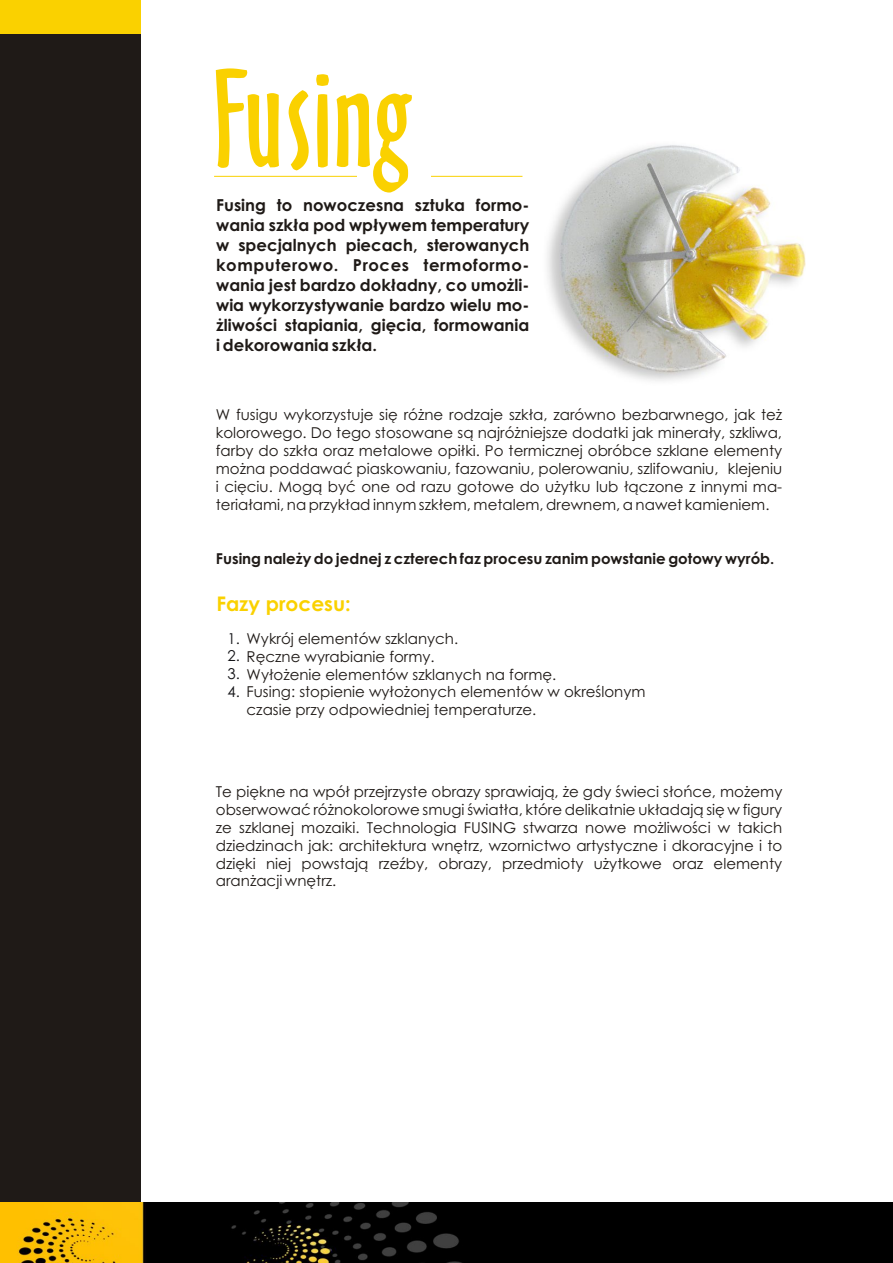
<style>
.page{position:relative;width:893px;height:1263px;background:#fff}
.page>*{position:absolute;margin:0;border:0;box-sizing:border-box;transform-origin:0 0}
.t1{font:128.55px "Oz Handicraft BT";color:#fad100}
.t2{font:700 20.1px "Century Gothic";color:#fad100}
.t3{font:700 16.5px/20px "Century Gothic";color:#1f1a17;text-align:justify}
.t4{font:15px/17.9px "Century Gothic";color:#1f1a17;text-align:justify}
.t5{font:700 15px "Century Gothic";color:#1f1a17}
.t6{font:15px/17.9px "Century Gothic";color:#141417;text-align:justify}
</style>
<div class="page">
<div style="left:0;top:3px;width:141px;height:1233px;background:#1f1a17"></div>
<img style="left:0;top:1202px;width:893px;height:61px">
<div style="left:0;top:0;width:141px;height:34px;background:#fad100"></div>
<img style="left:547px;top:145px;width:258px;height:236px">
<hr style="left:214px;top:176px;width:308px;height:1px;background:#fad100">
<div style="left:357px;top:169px;width:74px;height:34px;background:#fff"></div>
<h1 class="t1" style="left:213px;top:69px;width:200px">Fusing</h1>
<p class="t3" style="left:216px;top:197px;width:315px">Fusing to nowoczesna sztuka formo&shy;wania szkła pod wpływem temperatury w specjalnych piecach, sterowanych komputerowo. Proces termoformo&shy;wania jest bardzo dokładny, co umożli&shy;wia wykorzystywanie bardzo wielu mo&shy;żliwości stapiania, gięcia, formowania i dekorowania szkła.</p>
<p class="t4" style="left:216px;top:407px;width:568px">W fusigu wykorzystuje się różne rodzaje szkła, zarówno bezbarwnego, jak też kolorowego. Do tego stosowane są najróżniejsze dodatki jak minerały, szkliwa, farby do szkła oraz metalowe opiłki. Po termicznej obróbce szklane elementy można poddawać piaskowaniu, fazowaniu, polerowaniu, szlifowaniu, klejeniu i cięciu. Mogą być one od razu gotowe do użytku lub łączone z innymi ma&shy;teriałami, na przykład innym szkłem, metalem, drewnem, a nawet kamieniem.</p>
<p class="t5" style="left:216px;top:553px;width:560px">Fusing należy do jednej z czterech faz procesu zanim powstanie gotowy wyrób.</p>
<h2 class="t2" style="left:216px;top:596px;width:136px">Fazy procesu:</h2>
<p class="t4" style="left:247px;top:631px;width:400px;text-align:left">Wykrój elementów szklanych.<br>Ręczne wyrabianie formy.<br>Wyłożenie elementów szklanych na formę.<br>Fusing: stopienie wyłożonych elementów w określonym czasie przy odpowiedniej temperaturze.</p>
<p class="t6" style="left:227px;top:630px;width:14px">1.<br>2.<br>3.<br>4.</p>
<p class="t4" style="left:216px;top:784px;width:568px">Te piękne na wpół przejrzyste obrazy sprawiają, że gdy świeci słońce, możemy obserwować różnokolorowe smugi światła, które delikatnie układają się w figury ze szklanej mozaiki. Technologia FUSING stwarza nowe możliwości w takich dziedzinach jak: architektura wnętrz, wzornictwo artystyczne i dkoracyjne i to dzięki niej powstają rzeźby, obrazy, przedmioty użytkowe oraz elementy aranżacji wnętrz.</p>
</div>
